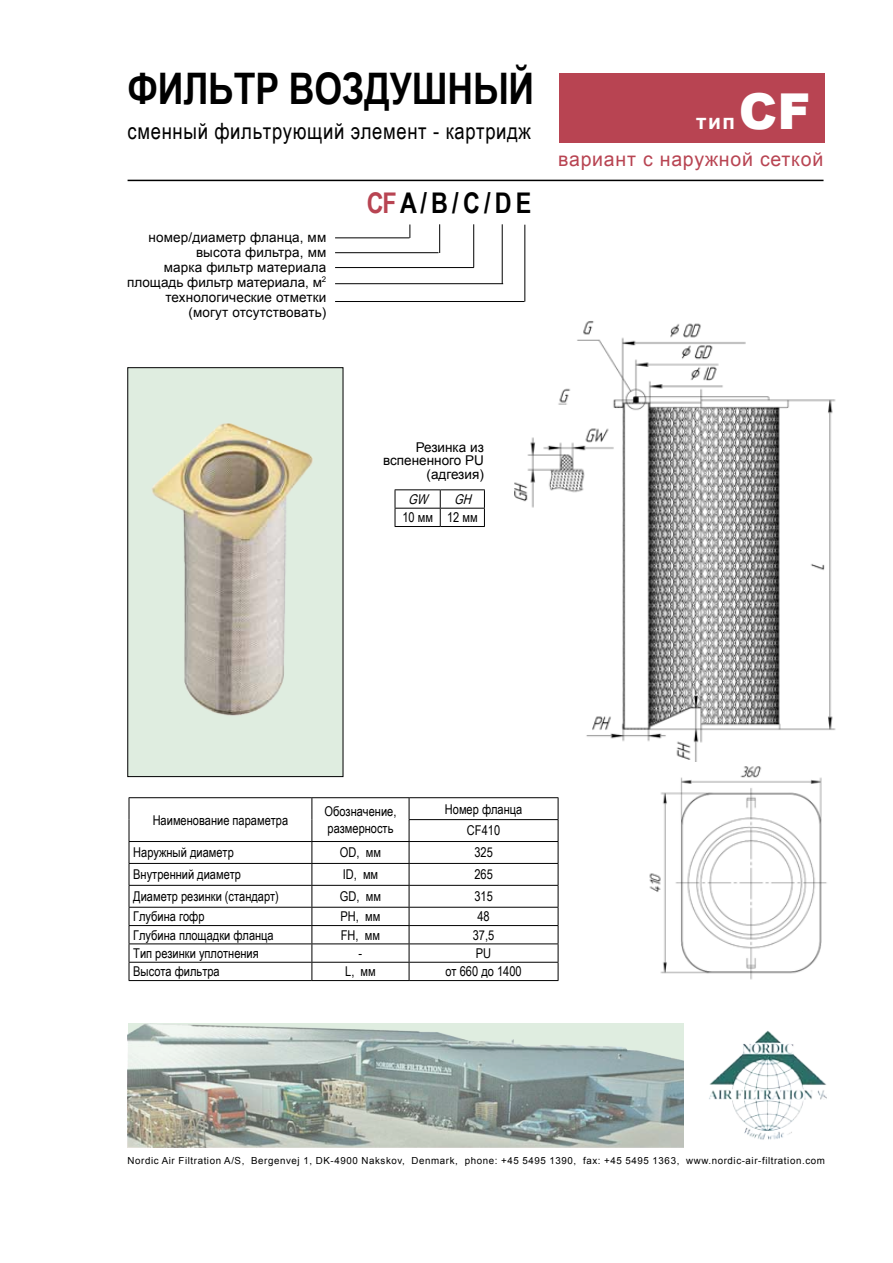
<style>
.page{position:relative;width:893px;height:1263px;background:#fff}
.page>*{position:absolute;margin:0;border:0;box-sizing:border-box;transform-origin:0 0}
.t1{font:900 49.5px "Arial";color:#fff}
.t2{font:700 43.5px "Arial Narrow";letter-spacing:-.005em;color:#000}
.t3{font:700 28.5px "Arial Narrow";color:#000}
.t4{font:22.5px "Arial Narrow";letter-spacing:.03em;color:#000}
.t5{font:700 21px "Arial";color:#fff}
.t6{font:19.5px "Arial";letter-spacing:.04em;color:#b84452}
.t7{font:13.5px/16.5px "Arial Narrow";color:#000}
.t8{font:13.5px/15px "Arial";letter-spacing:.01em;color:#000;text-align:right}
.t9{font:italic 13.5px "Arial Narrow";color:#000}
.t10{font:9.75px "Arial";letter-spacing:.06em;color:#000}
.s1{color:#b84452}
</style>
<div class="page">
<img style="left:514px;top:321px;width:322px;height:441px">
<div style="left:128px;top:367px;width:215px;height:410px;background:#dfede0;border:1px solid #000"></div>
<img style="left:152px;top:423px;width:161px;height:293px">
<hr style="left:395px;top:489px;width:45px;height:1px;background:#000">
<hr style="left:440px;top:489px;width:45px;height:1px;background:#000">
<hr style="left:395px;top:508px;width:45px;height:1px;background:#000">
<svg style="left:395px;top:490px;width:1px;height:36px"></svg>
<hr style="left:440px;top:508px;width:45px;height:1px;background:#000">
<svg style="left:440px;top:490px;width:1px;height:36px"></svg>
<svg style="left:484px;top:490px;width:1px;height:36px"></svg>
<hr style="left:395px;top:526px;width:45px;height:1px;background:#000">
<hr style="left:440px;top:526px;width:45px;height:1px;background:#000">
<div style="left:559px;top:73px;width:266px;height:69px;background:#b84452"></div>
<img style="left:709px;top:1030px;width:118px;height:110px">
<hr style="left:128px;top:180px;width:695px;height:1px;background:#000">
<hr style="left:335px;top:237px;width:74px;height:1px;background:#000">
<svg style="left:409px;top:224px;width:1px;height:14px"></svg>
<hr style="left:335px;top:252px;width:103px;height:1px;background:#000">
<svg style="left:439px;top:224px;width:1px;height:29px"></svg>
<hr style="left:335px;top:267px;width:139px;height:1px;background:#000">
<hr style="left:473px;top:224px;width:1px;height:43px;background:#000">
<hr style="left:335px;top:283px;width:168px;height:1px;background:#000">
<hr style="left:502px;top:224px;width:1px;height:60px;background:#000">
<hr style="left:335px;top:301px;width:189px;height:1px;background:#000">
<hr style="left:524px;top:225px;width:1px;height:76px;background:#000">
<hr style="left:129px;top:797px;width:183px;height:1px;background:#000">
<hr style="left:312px;top:797px;width:97px;height:1px;background:#000">
<hr style="left:409px;top:797px;width:149px;height:1px;background:#000">
<hr style="left:409px;top:819px;width:149px;height:1px;background:#000">
<hr style="left:129px;top:841px;width:183px;height:1px;background:#000">
<hr style="left:312px;top:841px;width:97px;height:1px;background:#000">
<hr style="left:409px;top:841px;width:149px;height:1px;background:#000">
<hr style="left:129px;top:863px;width:183px;height:1px;background:#000">
<hr style="left:312px;top:863px;width:97px;height:1px;background:#000">
<hr style="left:409px;top:863px;width:149px;height:1px;background:#000">
<hr style="left:129px;top:885px;width:183px;height:1px;background:#000">
<hr style="left:312px;top:885px;width:97px;height:1px;background:#000">
<hr style="left:409px;top:885px;width:149px;height:1px;background:#000">
<hr style="left:129px;top:907px;width:183px;height:1px;background:#000">
<hr style="left:312px;top:907px;width:97px;height:1px;background:#000">
<hr style="left:409px;top:907px;width:149px;height:1px;background:#000">
<hr style="left:129px;top:925px;width:183px;height:1px;background:#000">
<hr style="left:312px;top:925px;width:97px;height:1px;background:#000">
<hr style="left:409px;top:925px;width:149px;height:1px;background:#000">
<hr style="left:129px;top:943px;width:183px;height:1px;background:#000">
<hr style="left:312px;top:943px;width:97px;height:1px;background:#000">
<hr style="left:409px;top:943px;width:149px;height:1px;background:#000">
<hr style="left:129px;top:962px;width:183px;height:1px;background:#000">
<svg style="left:129px;top:798px;width:1px;height:182px"></svg>
<hr style="left:312px;top:962px;width:97px;height:1px;background:#000">
<svg style="left:312px;top:798px;width:1px;height:182px"></svg>
<hr style="left:409px;top:962px;width:149px;height:1px;background:#000">
<svg style="left:409px;top:798px;width:1px;height:182px"></svg>
<svg style="left:558px;top:798px;width:1px;height:182px"></svg>
<hr style="left:129px;top:980px;width:183px;height:1px;background:#000">
<hr style="left:312px;top:980px;width:97px;height:1px;background:#000">
<hr style="left:409px;top:980px;width:149px;height:1px;background:#000">
<img style="left:128px;top:1024px;width:556px;height:124px">
<img style="left:649px;top:766px;width:178px;height:214px">
<h2 class="t2" style="left:128px;top:56px;width:408px">ФИЛЬТР ВОЗДУШНЫЙ</h2>
<h3 class="t4" style="left:128px;top:115px;width:405px">сменный фильтрующий элемент - картридж</h3>
<p class="t8" style="left:127px;top:230px;width:201px">номер/диаметр фланца, мм высота фильтра, мм<br>марка фильтр материала площадь фильтр материала, м<sup>2 </sup>технологические отметки (могут отсутствовать)</p>
<h3 class="t3" style="left:367px;top:182px;width:166px"><span class="s1">CF</span> A / B / C / D E</h3>
<h1 class="t1" style="left:739px;top:75px;width:73px">CF</h1>
<h3 class="t5" style="left:696px;top:108px;width:40px">тип</h3>
<h3 class="t6" style="left:558px;top:147px;width:267px">вариант с наружной сеткой</h3>
<p class="t8" style="left:383px;top:441px;width:102px;line-height:13.5px">Резинка из вспененного PU (адгезия)</p>
<p class="t9" style="left:408px;top:489px;width:26px">GW</p>
<p class="t9" style="left:454px;top:489px;width:23px">GH</p>
<p class="t7" style="left:402px;top:509px;width:77px">10 мм 12 мм</p>
<p class="t7" style="left:153px;top:811px;width:137px">Наименование параметра</p>
<p class="t7" style="left:325px;top:803px;width:73px">Обозначение, размерность</p>
<p class="t7" style="left:445px;top:797px;width:79px;line-height:21.9px;text-align:center">Номер фланца<br>CF410</p>
<p class="t7" style="left:133px;top:844px;width:102px">Наружный диаметр</p>
<p class="t7" style="left:340px;top:844px;width:43px">OD, мм</p>
<p class="t7" style="left:474px;top:844px;width:20px">325</p>
<p class="t7" style="left:133px;top:866px;width:109px">Внутренний диаметр</p>
<p class="t7" style="left:343px;top:866px;width:37px">ID, мм</p>
<p class="t7" style="left:474px;top:866px;width:20px">265</p>
<p class="t7" style="left:133px;top:888px;width:147px">Диаметр резинки (стандарт)</p>
<p class="t7" style="left:340px;top:888px;width:43px">GD, мм</p>
<p class="t7" style="left:474px;top:888px;width:20px">315</p>
<p class="t7" style="left:133px;top:908px;width:73px">Глубина гофр</p>
<p class="t7" style="left:341px;top:908px;width:41px">PH, мм</p>
<p class="t7" style="left:477px;top:908px;width:14px">48</p>
<p class="t7" style="left:133px;top:926px;width:142px">Глубина площадки фланца</p>
<p class="t7" style="left:341px;top:926px;width:41px">FH, мм</p>
<p class="t7" style="left:473px;top:926px;width:23px">37,5</p>
<p class="t7" style="left:133px;top:944px;width:127px">Тип резинки уплотнения</p>
<p class="t7" style="left:359px;top:944px;width:5px">-</p>
<p class="t7" style="left:476px;top:944px;width:17px">PU</p>
<p class="t7" style="left:133px;top:963px;width:88px">Высота фильтра</p>
<p class="t7" style="left:345px;top:963px;width:32px">L, мм</p>
<p class="t7" style="left:445px;top:963px;width:78px">от 660 до 1400</p>
<p class="t10" style="left:128px;top:1154px;width:699px">Nordic Air Filtration A/S, Bergenvej 1, DK-4900 Nakskov, Denmark, phone: +45 5495 1390, fax: +45 5495 1363, www.nordic-air-filtration.com</p>
</div>
